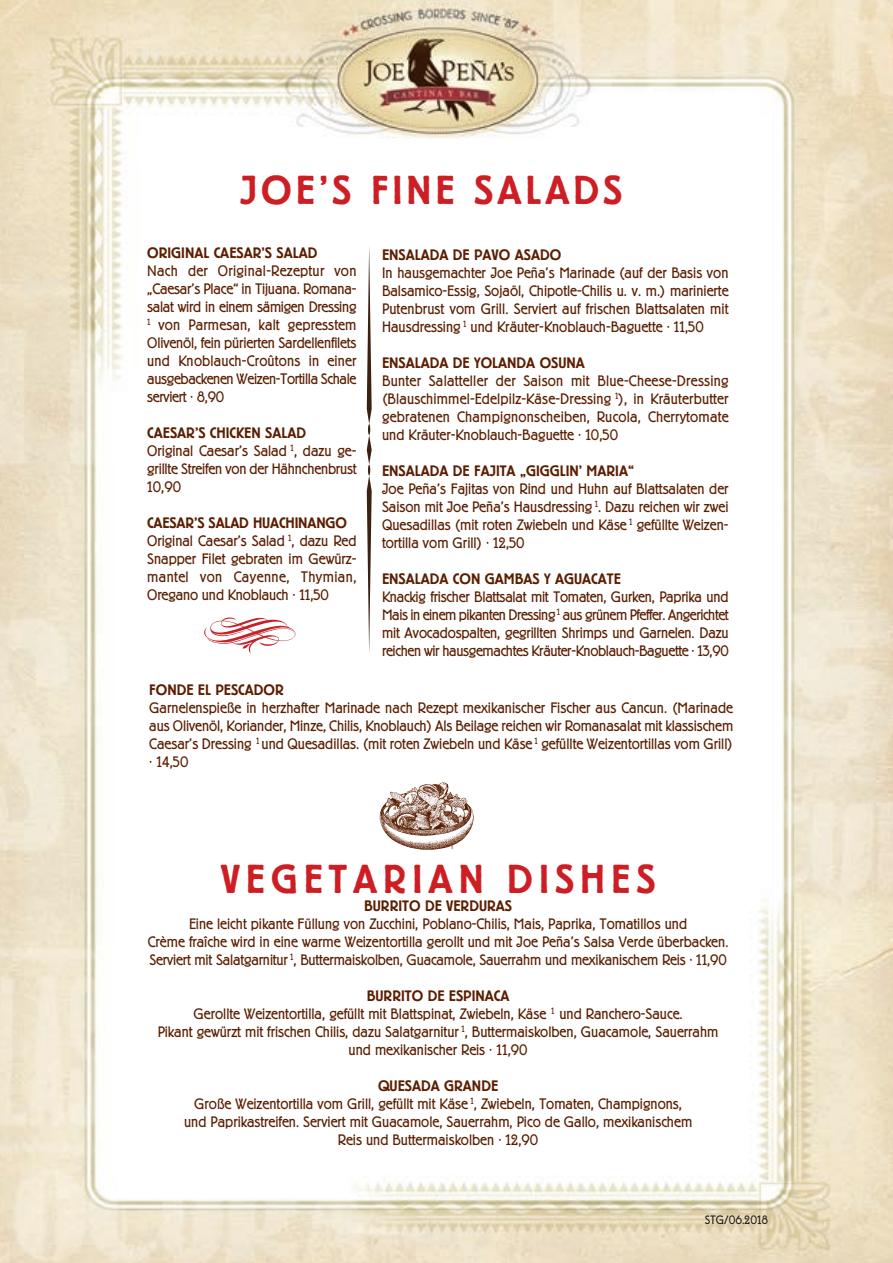
<style>
.page{position:relative;width:893px;height:1263px;background:#fff}
.page>*{position:absolute;margin:0;border:0;box-sizing:border-box;transform-origin:0 0}
.t1{font:500 39.9px "Berliner Grotesk";letter-spacing:.15em;color:#cd1e24}
.t2{font:500 39.9px "Berliner Grotesk";letter-spacing:.1em;color:#cd1e24}
.t3{font:300 15px/18px "Berliner Grotesk";color:#5b1e00;text-align:justify}
.t4{font:500 15px "Berliner Grotesk";color:#5b1e00}
.t5{font:300 12px "Berliner Grotesk";color:#231f20}
.s1{font-weight:500}
</style>
<div class="page">
<img style="left:0;top:0;width:893px;height:1263px">
<img style="left:380px;top:783px;width:93px;height:66px">
<svg style="left:367px;top:245px;width:5px;height:409px"></svg>
<svg style="left:204px;top:617px;width:92px;height:37px"></svg>
<h1 class="t2" style="left:240px;top:168px;width:383px">JOE’S FINE SALADS</h1>
<p class="t4" style="left:147px;top:245px;width:172px">ORIGINAL CAESAR’S SALAD</p>
<p class="t3" style="left:147px;top:262px;width:211px">Nach der Original-Rezeptur von „Caesar’s Place“ in Tijuana. Romana&shy;salat wird in einem sämigen Dressing <sup>1</sup> von Parmesan, kalt gepresstem Olivenöl, fein pürierten Sardellenfilets und Knoblauch-Croûtons in einer ausgebackenen Weizen-Tortilla Schale serviert · 8,90</p>
<p class="t3" style="left:147px;top:424px;width:211px;text-align:left"><span class="s1">CAESAR’S CHICKEN SALAD<br></span>Original Caesar’s Salad <sup>1</sup>, dazu ge&shy;grillte Streifen von der Hähnchenbrust<br>10,90</p>
<p class="t3" style="left:147px;top:514px;width:211px;text-align:left"><span class="s1">CAESAR’S SALAD HUACHINANGO<br></span>Original Caesar’s Salad <sup>1</sup>, dazu Red<br>Snapper Filet gebraten im Gewürz&shy;mantel von Cayenne, Thymian,<br>Oregano und Knoblauch · 11,50</p>
<p class="t4" style="left:382px;top:247px;width:181px">ENSALADA DE PAVO ASADO</p>
<p class="t3" style="left:382px;top:264px;width:348px">In hausgemachter Joe Peña’s Marinade (auf der Basis von Balsamico-Essig, Sojaöl, Chipotle-Chilis u. v. m.) marinierte Putenbrust vom Grill. Serviert auf frischen Blattsalaten mit Hausdressing <sup>1</sup> und Kräuter-Knoblauch-Baguette · 11,50</p>
<p class="t4" style="left:382px;top:355px;width:204px">ENSALADA DE YOLANDA OSUNA</p>
<p class="t3" style="left:382px;top:372px;width:348px">Bunter Salatteller der Saison mit Blue-Cheese-Dressing (Blauschimmel-Edelpilz-Käse-Dressing <sup>1</sup>), in Kräuterbutter gebratenen Champignonscheiben, Rucola, Cherrytomate und Kräuter-Knoblauch-Baguette · 10,50</p>
<p class="t4" style="left:382px;top:463px;width:253px">ENSALADA DE FAJITA „GIGGLIN’ MARIA“</p>
<p class="t3" style="left:382px;top:480px;width:348px">Joe Peña’s Fajitas von Rind und Huhn auf Blattsalaten der Saison mit Joe Peña’s Hausdressing <sup>1</sup>. Dazu reichen wir zwei Quesadillas (mit roten Zwiebeln und Käse <sup>1</sup> gefüllte Weizen&shy;tortilla vom Grill) · 12,50</p>
<p class="t4" style="left:382px;top:571px;width:240px">ENSALADA CON GAMBAS Y AGUACATE</p>
<p class="t3" style="left:382px;top:588px;width:348px">Knackig frischer Blattsalat mit Tomaten, Gurken, Paprika und Mais in einem pikanten Dressing <sup>1</sup> aus grünem Pfeffer. Angerichtet mit Avocadospalten, gegrillten Shrimps und Garnelen. Dazu reichen wir hausgemachtes Kräuter-Knoblauch-Baguette · 13,90</p>
<p class="t4" style="left:149px;top:681px;width:136px">FONDE EL PESCADOR</p>
<p class="t3" style="left:149px;top:699px;width:585px">Garnelenspieße in herzhafter Marinade nach Rezept mexikanischer Fischer aus Cancun. (Marinade aus Olivenöl, Koriander, Minze, Chilis, Knoblauch) Als Beilage reichen wir Romanasalat mit klassischem Caesar’s Dressing <sup>1</sup> und Quesadillas. (mit roten Zwiebeln und Käse <sup>1</sup> gefüllte Weizentortillas vom Grill) · 14,50</p>
<h1 class="t1" style="left:221px;top:857px;width:436px">VEGETARIAN DISHES</h1>
<p class="t4" style="left:364px;top:897px;width:149px">BURRITO DE VERDURAS</p>
<p class="t3" style="left:148px;top:915px;width:582px;text-align:center">Eine leicht pikante Füllung von Zucchini, Poblano-Chilis, Mais, Paprika, Tomatillos und<br>Crème fraîche wird in eine warme Weizentortilla gerollt und mit Joe Peña’s Salsa Verde überbacken.<br>Serviert mit Salatgarnitur <sup>1</sup>, Buttermaiskolben, Guacamole, Sauerrahm und mexikanischem Reis · 11,90</p>
<p class="t3" style="left:158px;top:987px;width:562px;text-align:center"><span class="s1">BURRITO DE ESPINACA<br></span>Gerollte Weizentortilla, gefüllt mit Blattspinat, Zwiebeln, Käse <sup>1</sup> und Ranchero-Sauce.<br>Pikant gewürzt mit frischen Chilis, dazu Salatgarnitur <sup>1</sup>, Buttermaiskolben, Guacamole, Sauerrahm und mexikanischer Reis · 11,90</p>
<p class="t3" style="left:184px;top:1076px;width:510px;text-align:center"><span class="s1">QUESADA GRANDE<br></span>Große Weizentortilla vom Grill, gefüllt mit Käse <sup>1</sup>, Zwiebeln, Tomaten, Champignons, und Paprikastreifen. Serviert mit Guacamole, Sauerrahm, Pico de Gallo, mexikanischem Reis und Buttermaiskolben · 12,90</p>
<p class="t5" style="left:705px;top:1213px;width:65px">STG/06.2018</p>
</div>
